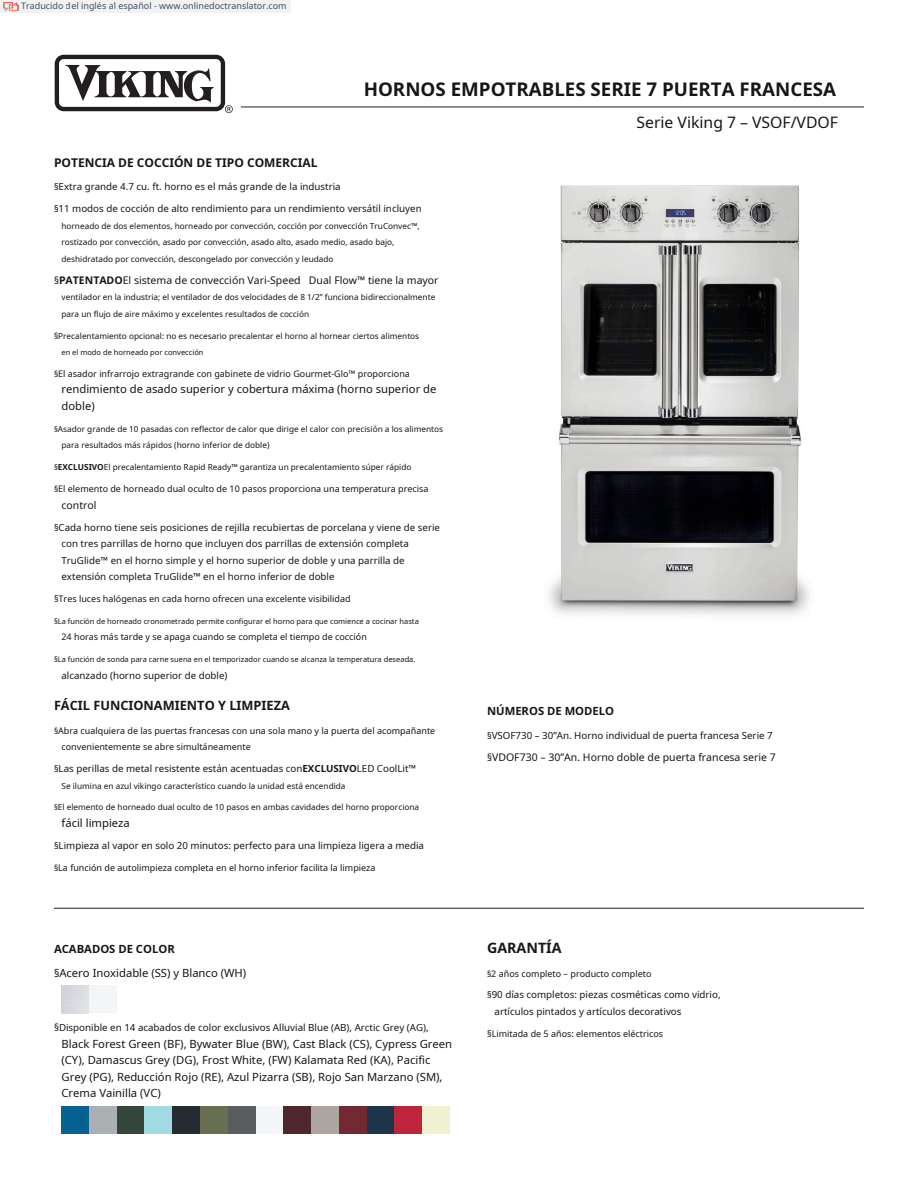
<style>
.page{position:relative;width:918px;height:1188px;background:#fff}
.page>*{position:absolute;margin:0;border:0;box-sizing:border-box;transform-origin:0 0}
.t1{font:700 18.75px "Noto Sans";color:#171615}
.t2{font:15.75px "Noto Sans";color:#171615}
.t3{font:700 14.25px "Noto Sans";color:#171615}
.t4{font:700 12.75px "Noto Sans";color:#171615}
.t5{font:700 12px "Noto Sans";color:#171615}
.t6{font:11.25px/16.5px "Noto Sans";color:#171615}
.t7{font:700 11.25px "Noto Sans";color:#171615}
.t8{font:10.5px "Noto Sans";color:#171615}
.t9{font:9.75px/16.5px "Noto Sans";color:#171615}
.t10{font:9px/16.5px "Noto Sans";color:#171615}
.t11{font:9px "Noto Sans";color:rgb(15 43 70/.8)}
.t12{font:8.25px/16.5px "Noto Sans";color:#171615}
.t13{font:7.5px "Noto Sans";color:#171615}
.s1{font-size:9px}
.s2{font-size:9.75px}
.s3{font-weight:700}
.s4{font-size:8.25px}
.s5{font-size:7.5px}
.s6{font-size:10.5px}
</style>
<div class="page">
<img style="left:549px;top:185px;width:261px;height:430px">
<hr style="left:241px;top:107px;width:623px;height:1px;background:#231f20">
<svg style="left:55px;top:55px;width:178px;height:58px"></svg>
<hr style="left:54px;top:908px;width:810px;height:1px;background:#231f20">
<div style="left:311px;top:1106px;width:28px;height:28px;background:#ada6a0"></div>
<div style="left:256px;top:1106px;width:27px;height:28px;background:#f3f6f8"></div>
<div style="left:228px;top:1106px;width:28px;height:28px;background:#5b5c5f"></div>
<div style="left:172px;top:1106px;width:28px;height:28px;background:#252c31"></div>
<div style="left:422px;top:1106px;width:28px;height:28px;background:#f0f1d0"></div>
<div style="left:200px;top:1106px;width:28px;height:28px;background:#686f52"></div>
<div style="left:117px;top:1106px;width:27px;height:28px;background:#34453d"></div>
<div style="left:89px;top:1106px;width:28px;height:28px;background:#abb1b2"></div>
<div style="left:144px;top:1106px;width:28px;height:28px;background:#a1dae2"></div>
<div style="left:61px;top:1106px;width:28px;height:28px;background:#066193"></div>
<div style="left:367px;top:1106px;width:27px;height:28px;background:#1e334c"></div>
<div style="left:394px;top:1106px;width:28px;height:28px;background:#c0233c"></div>
<div style="left:339px;top:1106px;width:28px;height:28px;background:#712a33"></div>
<div style="left:283px;top:1106px;width:28px;height:28px;background:#4f272d"></div>
<div style="left:89px;top:986px;width:28px;height:27px;background:#f3f6f8"></div>
<div style="left:0;top:0;width:291px;height:14px;background:#f2f2f2"></div>
<img style="left:4px;top:2px;width:15px;height:12px">
<p class="t11" style="left:21px;top:-1px;width:267px">Traducido del inglés al español - www.onlinedoctranslator.com</p>
<h1 class="t1" style="left:364px;top:76px;width:474px">HORNOS EMPOTRABLES SERIE 7 PUERTA FRANCESA</h1>
<h2 class="t2" style="left:637px;top:111px;width:203px">Serie Viking 7 – VSOF/VDOF</h2>
<h3 class="t5" style="left:54px;top:154px;width:265px">POTENCIA DE COCCIÓN DE TIPO COMERCIAL</h3>
<p class="t9" style="left:54px;top:178px;width:288px"><span class="s1">§</span>Extra grande 4.7 cu. ft. horno es el más grande de la industria</p>
<p class="t9" style="left:54px;top:200px;width:369px"><span class="s1">§</span>11 modos de cocción de alto rendimiento para un rendimiento versátil incluyen</p>
<p class="t12" style="left:62px;top:217px;width:360px">horneado de dos elementos, horneado por convección, cocción por convección TruConvec™, rostizado por convección, asado por convección, asado alto, asado medio, asado bajo, deshidratado por convección, descongelado por convección y leudado</p>
<p class="t8" style="left:54px;top:272px;width:386px"><span class="s2">§</span><span class="s3">PATENTADO</span>El sistema de convección Vari-Speed Dual Flow™ tiene la mayor</p>
<p class="t12" style="left:62px;top:289px;width:375px">ventilador en la industria; el ventilador de dos velocidades de 8 1/2” funciona bidireccionalmente para un flujo de aire máximo y excelentes resultados de cocción</p>
<p class="t12" style="left:54px;top:327px;width:367px">§Precalentamiento opcional: no es necesario precalentar el horno al hornear ciertos alimentos</p>
<p class="t13" style="left:62px;top:347px;width:144px">en el modo de horneado por convección</p>
<p class="t10" style="left:54px;top:365px;width:357px"><span class="s4">§</span>El asador infrarrojo extragrande con gabinete de vidrio Gourmet-Glo™ proporciona</p>
<h3 class="t6" style="left:62px;top:381px;width:377px">rendimiento de asado superior y cobertura máxima (horno superior de doble)</h3>
<p class="t12" style="left:62px;top:420px;width:383px;text-indent:-8px"><span class="s5">§</span>Asador grande de 10 pasadas con reflector de calor que dirige el calor con precisión a los alimentos para resultados más rápidos (horno inferior de doble)</p>
<p class="t12" style="left:54px;top:459px;width:359px"><span class="s5">§</span><span class="s3">EXCLUSIVO</span>El precalentamiento Rapid Ready™ garantiza un precalentamiento súper rápido</p>
<p class="t10" style="left:54px;top:480px;width:376px"><span class="s4">§</span>El elemento de horneado dual oculto de 10 pasos proporciona una temperatura precisa</p>
<p class="t8" style="left:62px;top:497px;width:37px">control</p>
<p class="t9" style="left:62px;top:519px;width:380px;text-indent:-8px"><span class="s1">§</span>Cada horno tiene seis posiciones de rejilla recubiertas de porcelana y viene de serie con tres parrillas de horno que incluyen dos parrillas de extensión completa TruGlide™ en el horno simple y el horno superior de doble y una parrilla de extensión completa TruGlide™ en el horno inferior de doble</p>
<p class="t10" style="left:54px;top:590px;width:298px">§Tres luces halógenas en cada horno ofrecen una excelente visibilidad</p>
<p class="t13" style="left:54px;top:616px;width:366px">§La función de horneado cronometrado permite configurar el horno para que comience a cocinar hasta</p>
<p class="t10" style="left:62px;top:629px;width:307px">24 horas más tarde y se apaga cuando se completa el tiempo de cocción</p>
<p class="t13" style="left:54px;top:654px;width:363px">§La función de sonda para carne suena en el temporizador cuando se alcanza la temperatura deseada.</p>
<p class="t9" style="left:62px;top:667px;width:168px">alcanzado (horno superior de doble)</p>
<h3 class="t4" style="left:54px;top:697px;width:237px">FÁCIL FUNCIONAMIENTO Y LIMPIEZA</h3>
<h3 class="t7" style="left:487px;top:703px;width:129px">NÚMEROS DE MODELO</h3>
<p class="t10" style="left:62px;top:722px;width:375px;text-indent:-8px"><span class="s4">§</span>Abra cualquiera de las puertas francesas con una sola mano y la puerta del acompañante convenientemente se abre simultáneamente</p>
<p class="t9" style="left:487px;top:727px;width:287px"><span class="s1">§</span>VSOF730 – 30”An. Horno individual de puerta francesa Serie 7</p>
<p class="t8" style="left:487px;top:749px;width:290px"><span class="s2">§</span>VDOF730 – 30”An. Horno doble de puerta francesa serie 7</p>
<p class="t9" style="left:54px;top:760px;width:364px"><span class="s1">§</span>Las perillas de metal resistente están acentuadas con<span class="s3">EXCLUSIVO</span>LED CoolLit™</p>
<p class="t12" style="left:62px;top:777px;width:286px">Se ilumina en azul vikingo característico cuando la unidad está encendida</p>
<p class="t12" style="left:54px;top:799px;width:367px"><span class="s5">§</span>El elemento de horneado dual oculto de 10 pasos en ambas cavidades del horno proporciona</p>
<h3 class="t6" style="left:62px;top:814px;width:70px">fácil limpieza</h3>
<p class="t9" style="left:54px;top:837px;width:372px"><span class="s1">§</span>Limpieza al vapor en solo 20 minutos: perfecto para una limpieza ligera a media</p>
<p class="t10" style="left:54px;top:859px;width:323px"><span class="s4">§</span>La función de autolimpieza completa en el horno inferior facilita la limpieza</p>
<h3 class="t7" style="left:54px;top:941px;width:122px">ACABADOS DE COLOR</h3>
<h3 class="t3" style="left:487px;top:938px;width:76px">GARANTÍA</h3>
<h3 class="t6" style="left:54px;top:964px;width:194px"><span class="s6">§</span>Acero Inoxidable (SS) y Blanco (WH)</h3>
<p class="t10" style="left:487px;top:965px;width:166px"><span class="s4">§</span>2 años completo – producto completo</p>
<p class="t9" style="left:495px;top:986px;width:228px;text-indent:-8px"><span class="s1">§</span>90 días completos: piezas cosméticas como vidrio, artículos pintados y artículos decorativos</p>
<p class="t9" style="left:54px;top:1019px;width:376px">§Disponible en 14 acabados de color exclusivos Alluvial Blue (AB), Arctic Grey (AG),</p>
<p class="t6" style="left:62px;top:1035px;width:392px">Black Forest Green (BF), Bywater Blue (BW), Cast Black (CS), Cypress Green (CY), Damascus Grey (DG), Frost White, (FW) Kalamata Red (KA), Pacific Grey (PG), Reducción Rojo (RE), Azul Pizarra (SB), Rojo San Marzano (SM), Crema Vainilla (VC)</p>
<p class="t10" style="left:487px;top:1025px;width:178px">§Limitada de 5 años: elementos eléctricos</p>
</div>
